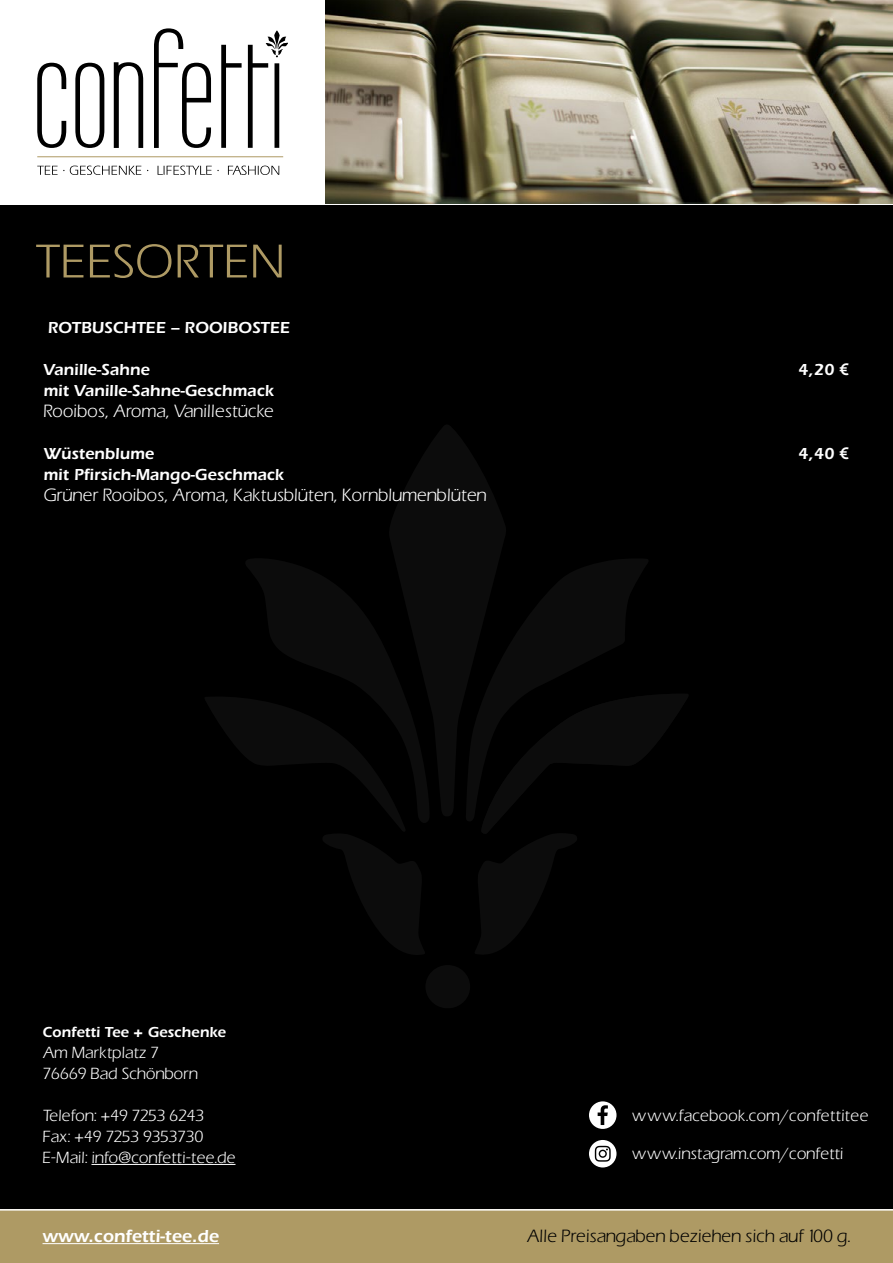
<style>
.page{position:relative;width:893px;height:1263px;background:#fff}
.page>*{position:absolute;margin:0;border:0;box-sizing:border-box;transform-origin:0 0}
.t1{font:600 18px "Itc Eras";color:#fff}
.t2{font:600 16.5px "Itc Eras";color:#fff}
.t3{font:16.5px "Eras";color:#fff}
.t4{font:16.5px "Eras";color:#000}
.t5{font:15px/21px "Eras";color:#fff}
.t6{font:600 15px "Itc Eras";color:#fff}
.s1{font-family:"Europa";font-weight:700}
</style>
<div class="page">
<img style="left:325px;top:0;width:568px;height:203px">
<div style="left:0;top:205px;width:893px;height:1005px;background:#000"></div>
<div style="left:0;top:1209px;width:893px;height:54px;background:#ae9a64"></div>
<svg style="left:37px;top:166px;width:242px;height:9px"></svg>
<hr style="left:37px;top:156px;width:246px;height:1px;background:#ae9a64">
<svg style="left:37px;top:28px;width:251px;height:120px"></svg>
<svg style="left:205px;top:697px;width:220px;height:258px"></svg>
<svg style="left:244px;top:559px;width:185px;height:267px"></svg>
<svg style="left:389px;top:425px;width:117px;height:392px;fill:#0c0c0c"></svg>
<svg style="left:465px;top:558px;width:183px;height:263px;fill:#0c0c0c"></svg>
<svg style="left:426px;top:965px;width:44px;height:43px"></svg>
<svg style="left:474px;top:694px;width:214px;height:260px"></svg>
<hr style="left:43px;top:1243px;width:176px;height:1px;background:#fff">
<svg style="left:36px;top:244px;width:246px;height:34px"></svg>
<hr style="left:91px;top:1164px;width:144px;height:1px;background:#fff">
<div style="left:589px;top:1101px;width:27px;height:28px;background:#fff;border-radius:50%"></div>
<svg style="left:598px;top:1105px;width:10px;height:20px"></svg>
<div style="left:589px;top:1140px;width:27px;height:27px;background:#fff;border-radius:50%"></div>
<svg style="left:595px;top:1146px;width:16px;height:16px"></svg>
<p class="t2" style="left:48px;top:318px;width:244px">ROTBUSCHTEE – ROOIBOSTEE</p>
<p class="t2" style="left:43px;top:360px;width:108px">Vanille-Sahne</p>
<p class="t2" style="left:798px;top:360px;width:52px">4,20 <span class="s1">€</span></p>
<p class="t2" style="left:43px;top:381px;width:232px">mit Vanille-Sahne-Geschmack</p>
<p class="t3" style="left:43px;top:400px;width:232px">Rooibos, Aroma, Vanillestücke</p>
<p class="t2" style="left:43px;top:444px;width:112px">Wüstenblume</p>
<p class="t2" style="left:798px;top:444px;width:52px">4,40 <span class="s1">€</span></p>
<p class="t2" style="left:43px;top:465px;width:242px">mit Pfirsich-Mango-Geschmack</p>
<p class="t3" style="left:43px;top:484px;width:444px">Grüner Rooibos, Aroma, Kaktusblüten, Kornblumenblüten</p>
<p class="t6" style="left:43px;top:1023px;width:185px">Confetti Tee + Geschenke</p>
<p class="t5" style="left:43px;top:1041px;width:157px">Am Marktplatz 7<br>76669 Bad Schönborn</p>
<p class="t5" style="left:43px;top:1104px;width:194px">Telefon: +49 7253 6243<br>Fax: +49 7253 9353730<br>E-Mail: info@confetti-tee.de</p>
<p class="t5" style="left:631px;top:1105px;width:238px">www.facebook.com/confettitee</p>
<p class="t5" style="left:631px;top:1142px;width:213px">www.instagram.com/confetti</p>
<p class="t1" style="left:43px;top:1225px;width:178px">www.confetti-tee.de</p>
<p class="t4" style="left:526px;top:1225px;width:326px">Alle Preisangaben beziehen sich auf 100 g.</p>
</div>
